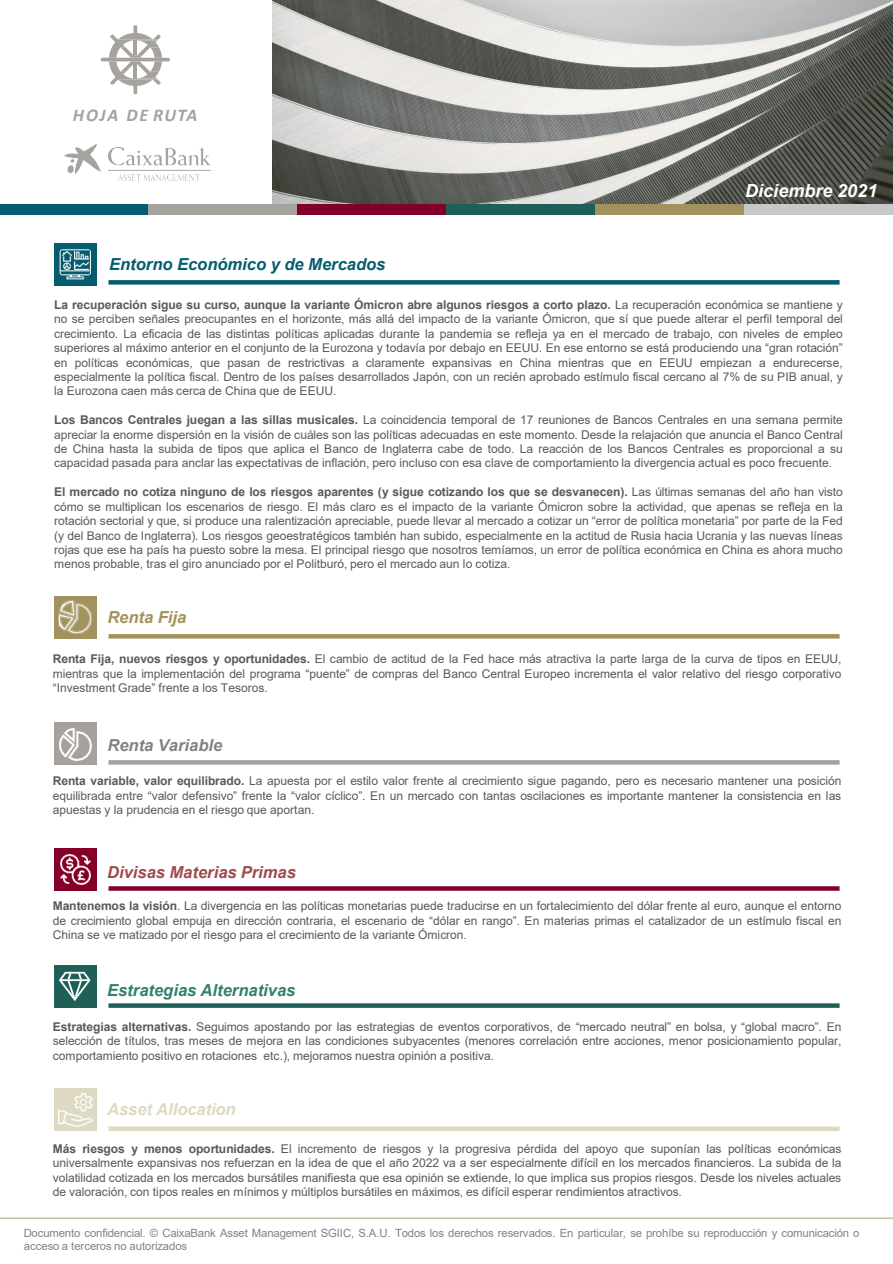
<style>
.page{position:relative;width:893px;height:1264px;background:#fff}
.page>*{position:absolute;margin:0;border:0;box-sizing:border-box;transform-origin:0 0}
.t1{font:italic 700 18px "Arial";color:#fff}
.t2{font:italic 700 18px "Calibri";letter-spacing:.09em;color:#a6a29d}
.t3{font:italic 700 16.5px "Arial";color:#045d6f}
.t4{font:italic 700 16.5px "Arial";color:#32806f}
.t5{font:italic 700 16.5px "Arial";color:#9d4c4f}
.t6{font:italic 700 16.5px "Arial";color:#ded9c3}
.t7{font:italic 700 16.5px "Arial";color:#808285}
.t8{font:italic 700 16.5px "Arial";color:#a2925e}
.t9{font:12px/14.4px "Arial";letter-spacing:-.005em;color:#58595b;text-align:justify}
.t10{font:11.4px/13.2px "Arial";letter-spacing:-.015em;color:#808285}
.s1{font-weight:700}
</style>
<div class="page">
<img style="left:119px;top:175px;width:79px;height:5px">
<img style="left:64px;top:144px;width:146px;height:30px">
<img style="left:272px;top:0;width:620px;height:204px">
<svg style="left:101px;top:25px;width:69px;height:69px"></svg>
<div style="left:0;top:204px;width:149px;height:11px;background:#045d70"></div>
<div style="left:148px;top:204px;width:149px;height:11px;background:#a6a29d"></div>
<div style="left:297px;top:204px;width:149px;height:11px;background:#840029"></div>
<div style="left:446px;top:204px;width:150px;height:11px;background:#1e5f5a"></div>
<div style="left:595px;top:204px;width:149px;height:11px;background:#a2925e"></div>
<div style="left:744px;top:204px;width:148px;height:11px;background:#c7c8ca"></div>
<hr style="left:0;top:1217px;width:892px;height:1px;background:#cabeae">
<div style="left:54px;top:847px;width:43px;height:43px;background:#840029"></div>
<div style="left:54px;top:964px;width:43px;height:43px;background:#1e5f58"></div>
<div style="left:54px;top:1088px;width:43px;height:42px;background:#ded9c3"></div>
<svg style="left:108px;top:280px;width:731px;height:4px;background:#0a6172"></svg>
<hr style="left:108px;top:634px;width:731px;height:4px;background:#a1925e">
<svg style="left:108px;top:760px;width:731px;height:4px;background:#a9a4a0"></svg>
<svg style="left:108px;top:886px;width:731px;height:4px;background:#8b1036"></svg>
<svg style="left:108px;top:1003px;width:731px;height:4px;background:#316c66"></svg>
<svg style="left:108px;top:1126px;width:731px;height:4px;background:#e2decb"></svg>
<img style="left:60px;top:854px;width:30px;height:30px">
<svg style="left:59px;top:971px;width:32px;height:29px"></svg>
<img style="left:59px;top:1093px;width:33px;height:33px">
<div style="left:54px;top:243px;width:42px;height:42px;background:#045d6f"></div>
<svg style="left:60px;top:249px;width:31px;height:30px"></svg>
<div style="left:54px;top:595px;width:42px;height:43px;background:#a1925e"></div>
<img style="left:59px;top:600px;width:33px;height:33px">
<div style="left:54px;top:721px;width:43px;height:43px;background:#a6a19d"></div>
<img style="left:59px;top:728px;width:33px;height:32px">
<p class="t2" style="left:73px;top:102px;width:126px">HOJA DE RUTA</p>
<p class="t3" style="left:109px;top:253px;width:278px">Entorno Económico y de Mercados</p>
<p class="t1" style="left:745px;top:178px;width:134px">Diciembre 2021</p>
<p class="t9" style="left:54px;top:297px;width:790px"><span class="s1">La recuperación sigue su curso, aunque la variante Ómicron abre algunos riesgos a corto plazo.</span> La recuperación económica se mantiene y no se perciben señales preocupantes en el horizonte, más allá del impacto de la variante Ómicron, que sí que puede alterar el perfil temporal del crecimiento. La eficacia de las distintas políticas aplicadas durante la pandemia se refleja ya en el mercado de trabajo, con niveles de empleo superiores al máximo anterior en el conjunto de la Eurozona y todavía por debajo en EEUU. En ese entorno se está produciendo una “gran rotación” en políticas económicas, que pasan de restrictivas a claramente expansivas en China mientras que en EEUU empiezan a endurecerse, especialmente la política fiscal. Dentro de los países desarrollados Japón, con un recién aprobado estímulo fiscal cercano al 7% de su PIB anual, y la Eurozona caen más cerca de China que de EEUU.</p>
<p class="t9" style="left:54px;top:412px;width:790px"><span class="s1">Los Bancos Centrales juegan a las sillas musicales.</span> La coincidencia temporal de 17 reuniones de Bancos Centrales en una semana permite apreciar la enorme dispersión en la visión de cuáles son las políticas adecuadas en este momento. Desde la relajación que anuncia el Banco Central de China hasta la subida de tipos que aplica el Banco de Inglaterra cabe de todo. La reacción de los Bancos Centrales es proporcional a su capacidad pasada para anclar las expectativas de inflación, pero incluso con esa clave de comportamiento la divergencia actual es poco frecuente.</p>
<p class="t9" style="left:54px;top:484px;width:790px"><span class="s1">El mercado no cotiza ninguno de los riesgos aparentes (y sigue cotizando los que se desvanecen).</span> Las últimas semanas del año han visto cómo se multiplican los escenarios de riesgo. El más claro es el impacto de la variante Ómicron sobre la actividad, que apenas se refleja en la rotación sectorial y que, si produce una ralentización apreciable, puede llevar al mercado a cotizar un “error de política monetaria” por parte de la Fed (y del Banco de Inglaterra). Los riesgos geoestratégicos también han subido, especialmente en la actitud de Rusia hacia Ucrania y las nuevas líneas rojas que ese ha país ha puesto sobre la mesa. El principal riesgo que nosotros temíamos, un error de política económica en China es ahora mucho menos probable, tras el giro anunciado por el Politburó, pero el mercado aun lo cotiza.</p>
<p class="t8" style="left:107px;top:606px;width:81px">Renta Fija</p>
<p class="t9" style="left:53px;top:651px;width:790px"><span class="s1">Renta Fija, nuevos riesgos y oportunidades.</span> El cambio de actitud de la Fed hace más atractiva la parte larga de la curva de tipos en EEUU, mientras que la implementación del programa “puente” de compras del Banco Central Europeo incrementa el valor relativo del riesgo corporativo “Investment Grade” frente a los Tesoros.</p>
<p class="t7" style="left:107px;top:733px;width:116px">Renta Variable</p>
<p class="t9" style="left:53px;top:773px;width:790px"><span class="s1">Renta variable, valor equilibrado.</span> La apuesta por el estilo valor frente al crecimiento sigue pagando, pero es necesario mantener una posición equilibrada entre “valor defensivo” frente la “valor cíclico”. En un mercado con tantas oscilaciones es importante mantener la consistencia en las apuestas y la prudencia en el riesgo que aportan.</p>
<p class="t5" style="left:107px;top:860px;width:190px">Divisas Materias Primas</p>
<p class="t9" style="left:53px;top:898px;width:790px"><span class="s1">Mantenemos la visión</span>. La divergencia en las políticas monetarias puede traducirse en un fortalecimiento del dólar frente al euro, aunque el entorno de crecimiento global empuja en dirección contraria, el escenario de “dólar en rango”. En materias primas el catalizador de un estímulo fiscal en China se ve matizado por el riesgo para el crecimiento de la variante Ómicron.</p>
<p class="t4" style="left:107px;top:978px;width:190px">Estrategias Alternativas</p>
<p class="t9" style="left:53px;top:1019px;width:790px"><span class="s1">Estrategias alternativas.</span> Seguimos apostando por las estrategias de eventos corporativos, de “mercado neutral” en bolsa, y “global macro”. En selección de títulos, tras meses de mejora en las condiciones subyacentes (menores correlación entre acciones, menor posicionamiento popular, comportamiento positivo en rotaciones etc.), mejoramos nuestra opinión a positiva.</p>
<p class="t6" style="left:107px;top:1097px;width:130px">Asset Allocation</p>
<p class="t9" style="left:53px;top:1141px;width:790px"><span class="s1">Más riesgos y menos oportunidades.</span> El incremento de riesgos y la progresiva pérdida del apoyo que suponían las políticas económicas universalmente expansivas nos refuerzan en la idea de que el año 2022 va a ser especialmente difícil en los mercados financieros. La subida de la volatilidad cotizada en los mercados bursátiles manifiesta que esa opinión se extiende, lo que implica sus propios riesgos. Desde los niveles actuales de valoración, con tipos reales en mínimos y múltiplos bursátiles en máximos, es difícil esperar rendimientos atractivos.</p>
<p class="t10" style="left:24px;top:1226px;width:837px">Documento confidencial. © CaixaBank Asset Management SGIIC, S.A.U. Todos los derechos reservados. En particular, se prohíbe su reproducción y comunicación o acceso a terceros no autorizados</p>
</div>
